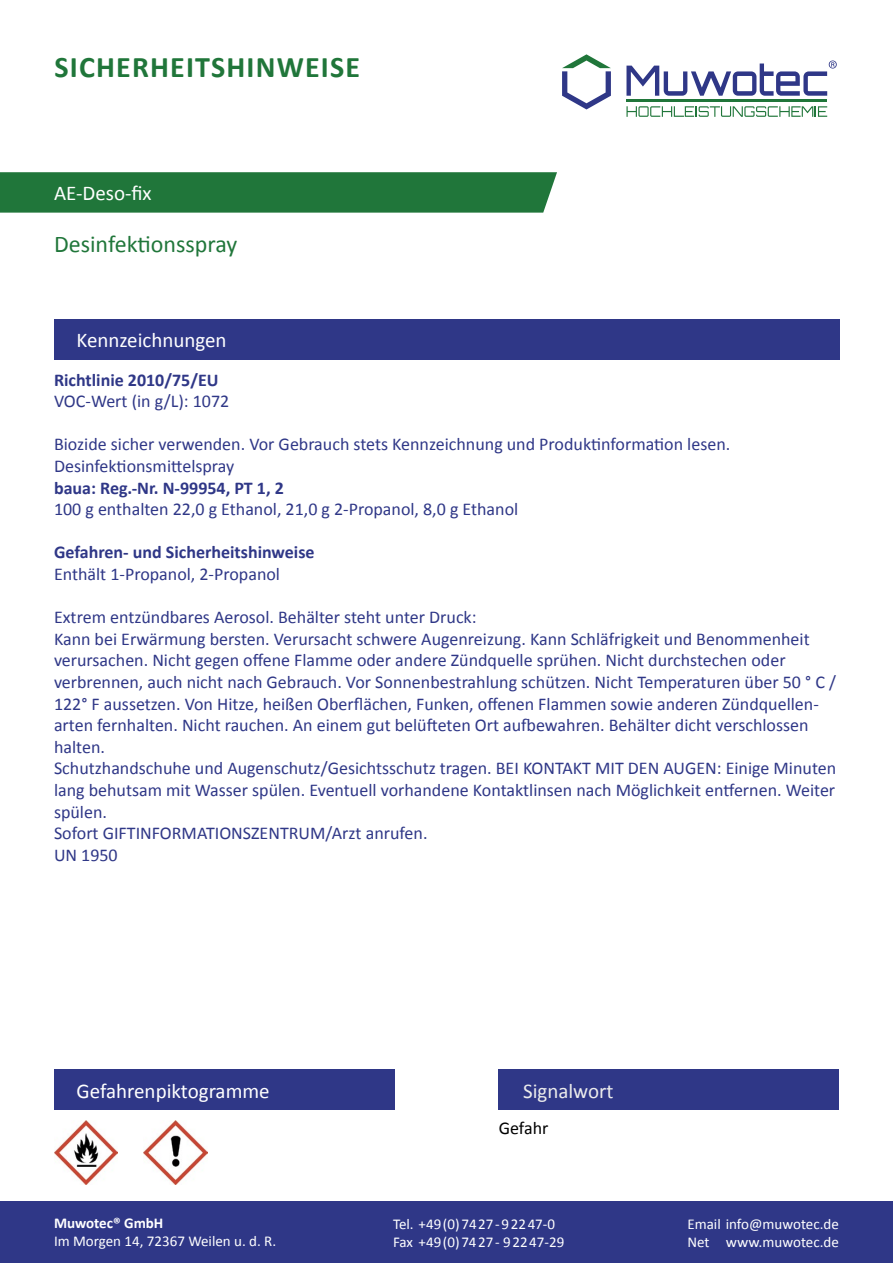
<style>
.page{position:relative;width:893px;height:1263px;background:#fff}
.page>*{position:absolute;margin:0;border:0;box-sizing:border-box;transform-origin:0 0}
.t1{font:700 30px "Calibri";letter-spacing:.04em;color:#20763a}
.t2{font:24px "Calibri";color:#20763a}
.t3{font:21px "Calibri";color:#fff}
.t4{font:21px "Calibri";color:#ececec}
.t5{font:18px/21.6px "Calibri";color:#2f3787}
.t6{font:700 18px "Calibri";color:#2f3787}
.t7{font:18px "Calibri";color:#000}
.t8{font:15px/18px "Calibri";color:#fff}
.t9{font:700 15px "Calibri";color:#fff}
</style>
<div class="page">
<div style="left:499px;top:1069px;width:340px;height:41px;background:#2f3787"></div>
<div style="left:0;top:172px;width:557px;height:41px;background:#20763a"></div>
<div style="left:54px;top:1069px;width:340px;height:41px;background:#2f3787"></div>
<svg style="left:562px;top:54px;width:49px;height:55px"></svg>
<hr style="left:626px;top:100px;width:201px;height:2px;background:#20763a">
<svg style="left:626px;top:106px;width:201px;height:11px"></svg>
<svg style="left:626px;top:60px;width:211px;height:36px"></svg>
<img style="left:54px;top:1120px;width:64px;height:64px">
<img style="left:143px;top:1120px;width:64px;height:64px">
<div style="left:0;top:1201px;width:893px;height:62px;background:#2f3787"></div>
<div style="left:54px;top:319px;width:785px;height:40px;background:#2f3787"></div>
<h1 class="t1" style="left:55px;top:48px;width:307px">SICHERHEITSHINWEISE</h1>
<p class="t3" style="left:54px;top:180px;width:99px">AE-Deso-fix</p>
<h2 class="t2" style="left:54px;top:229px;width:185px">Desinfektionsspray</h2>
<p class="t3" style="left:77px;top:327px;width:151px">Kennzeichnungen</p>
<p class="t6" style="left:54px;top:368px;width:166px">Richtlinie 2010/75/EU</p>
<p class="t5" style="left:54px;top:390px;width:177px">VOC-Wert (in g/L): 1072</p>
<p class="t5" style="left:54px;top:433px;width:678px">Biozide sicher verwenden. Vor Gebrauch stets Kennzeichnung und Produktinformation lesen.<br>Desinfektionsmittelspray</p>
<p class="t6" style="left:54px;top:476px;width:231px">baua: Reg.-Nr. N-99954, PT 1, 2</p>
<p class="t5" style="left:54px;top:498px;width:466px">100 g enthalten 22,0 g Ethanol, 21,0 g 2-Propanol, 8,0 g Ethanol</p>
<p class="t6" style="left:54px;top:541px;width:262px">Gefahren- und Sicherheitshinweise</p>
<p class="t5" style="left:54px;top:562px;width:228px">Enthält 1-Propanol, 2-Propanol</p>
<p class="t5" style="left:54px;top:606px;width:784px">Extrem entzündbares Aerosol. Behälter steht unter Druck:<br>Kann bei Erwärmung bersten. Verursacht schwere Augenreizung. Kann Schläfrigkeit und Benommenheit verursachen. Nicht gegen offene Flamme oder andere Zündquelle sprühen. Nicht durchstechen oder verbrennen, auch nicht nach Gebrauch. Vor Sonnenbestrahlung schützen. Nicht Temperaturen über 50 ° C / 122° F aussetzen. Von Hitze, heißen Oberflächen, Funken, offenen Flammen sowie anderen Zündquellen&shy;arten fernhalten. Nicht rauchen. An einem gut belüfteten Ort aufbewahren. Behälter dicht verschlossen halten.<br>Schutzhandschuhe und Augenschutz/Gesichtsschutz tragen. BEI KONTAKT MIT DEN AUGEN: Einige Minuten lang behutsam mit Wasser spülen. Eventuell vorhandene Kontaktlinsen nach Möglichkeit entfernen. Weiter spülen.<br>Sofort GIFTINFORMATIONSZENTRUM/Arzt anrufen.<br>UN 1950</p>
<p class="t3" style="left:77px;top:1077px;width:195px">Gefahrenpiktogramme</p>
<p class="t9" style="left:54px;top:1213px;width:111px">Muwotec® GmbH</p>
<p class="t8" style="left:54px;top:1231px;width:224px">Im Morgen 14, 72367 Weilen u. d. R.</p>
<p class="t4" style="left:523px;top:1077px;width:92px">Signalwort</p>
<p class="t7" style="left:499px;top:1117px;width:51px">Gefahr</p>
<p class="t8" style="left:393px;top:1214px;width:173px">Tel. +49(0)7427-92247-0<br>Fax +49(0)7427- 92247-29</p>
<p class="t8" style="left:687px;top:1214px;width:153px">Email info@muwotec.de<br>Net www.muwotec.de</p>
</div>
